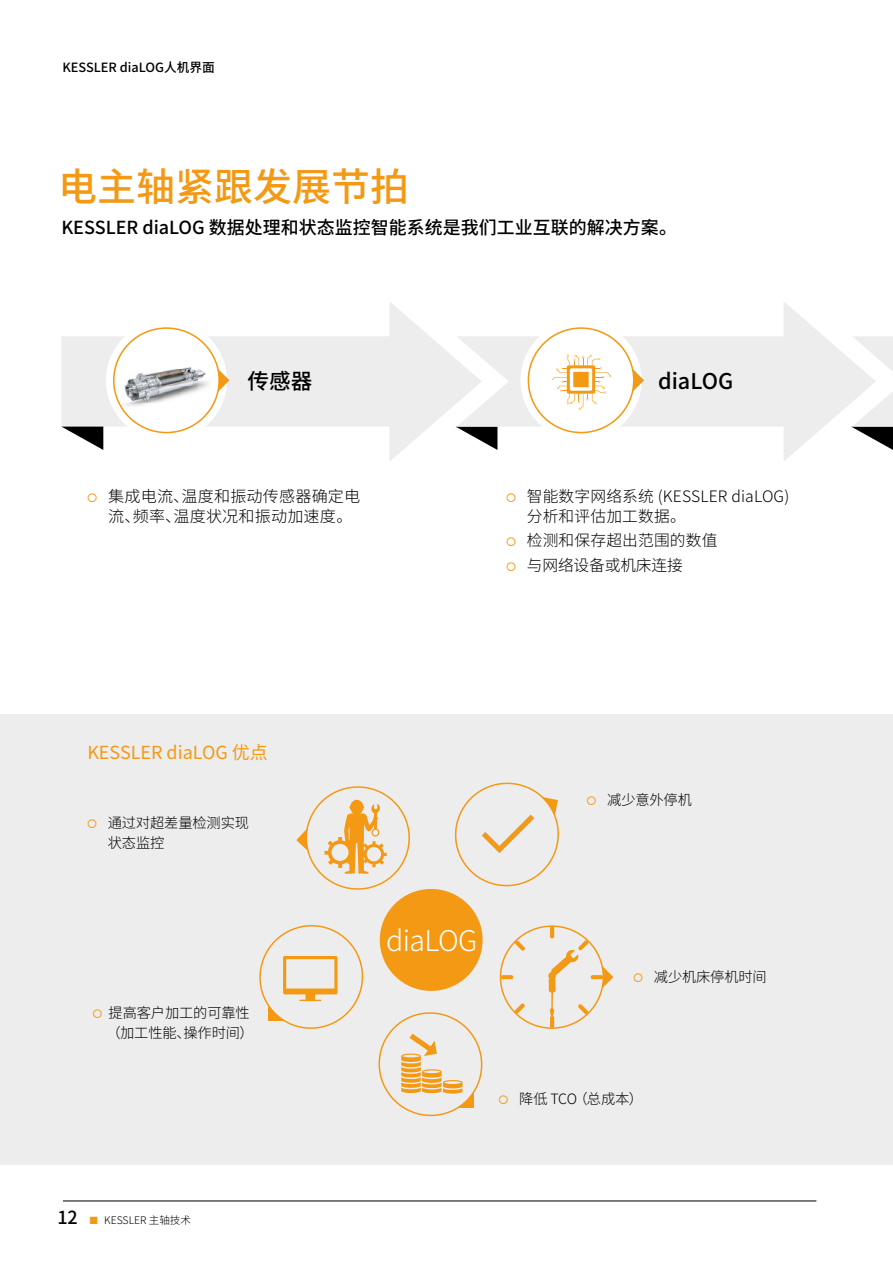
<style>
.page{position:relative;width:893px;height:1263px;background:#fff}
.page>*{position:absolute;margin:0;border:0;box-sizing:border-box;transform-origin:0 0}
.t1{font:500 39px "Noto Sans CJ Ksc";color:#f49914}
.t2{font:300 28.5px "Noto Sans CJ Ksc";letter-spacing:-.02em;color:#fff}
.t3{font:500 21.6px "Noto Sans CJ Ksc";color:#000}
.t4{font:500 18px "Noto Sans CJ Ksc";color:#000}
.t5{font:18px "Noto Sans CJ Ksc";color:#f49914}
.t6{font:300 15.75px/20.2px "Noto Sans CJ Ksc";letter-spacing:.01em;color:#000}
.t7{font:300 14.25px/20.2px "Noto Sans CJ Ksc";letter-spacing:-.01em;color:#000}
.t8{font:500 12.75px "Noto Sans CJ Ksc";color:#000}
.t9{font:300 10.5px "Noto Sans CJ Ksc";color:#000}
.s1{font-weight:500;font-size:18px}
.s2{color:#f49914}
</style>
<div class="page">
<hr style="left:63px;top:1200px;width:753px;height:1px;background:#000">
<svg style="left:61px;top:302px;width:395px;height:159px;fill:#ededed"></svg>
<svg style="left:61px;top:427px;width:42px;height:23px"></svg>
<svg style="left:456px;top:302px;width:395px;height:159px"></svg>
<svg style="left:851px;top:336px;width:42px;height:114px"></svg>
<div style="left:106px;top:320px;width:121px;height:120px;background:#fff;border-radius:50%"></div>
<svg style="left:219px;top:368px;width:10px;height:24px"></svg>
<img style="left:181px;top:352px;width:34px;height:17px">
<img style="left:113px;top:369px;width:102px;height:34px">
<img style="left:112px;top:403px;width:98px;height:10px">
<svg style="left:210px;top:403px;width:5px;height:8px"></svg>
<div style="left:520px;top:320px;width:122px;height:120px;background:#fff;border-radius:50%"></div>
<svg style="left:633px;top:368px;width:11px;height:24px"></svg>
<div style="left:528px;top:327px;width:106px;height:106px;border:2px solid #f49914;border-radius:50%"></div>
<svg style="left:552px;top:355px;width:59px;height:55px"></svg>
<div style="left:0;top:714px;width:893px;height:450px;background:#ededed"></div>
<div style="left:380px;top:889px;width:103px;height:102px;background:#f49914;border-radius:50%"></div>
<svg style="left:446px;top:782px;width:113px;height:113px"></svg>
<svg style="left:259px;top:918px;width:224px;height:199px"></svg>
<svg style="left:296px;top:786px;width:114px;height:104px"></svg>
<svg style="left:500px;top:975px;width:14px;height:4px"></svg>
<svg style="left:513px;top:1003px;width:12px;height:12px"></svg>
<svg style="left:514px;top:939px;width:11px;height:12px"></svg>
<svg style="left:549px;top:925px;width:64px;height:104px"></svg>
<p class="t8" style="left:62px;top:60px;width:154px">KESSLER diaLOG人机界面</p>
<h1 class="t1" style="left:58px;top:165px;width:352px">电主轴紧跟发展节拍</h1>
<p class="t4" style="left:61px;top:217px;width:617px">KESSLER diaLOG 数据处理和状态监控智能系统是我们工业互联的解决方案。</p>
<h3 class="t3" style="left:248px;top:368px;width:66px">传感器</h3>
<h3 class="t3" style="left:658px;top:368px;width:77px">diaLOG</h3>
<p class="t6" style="left:108px;top:486px;width:254px">集成电流、温度和振动传感器确定电流、频率、温度状况和振动加速度。</p>
<p class="t6" style="left:527px;top:486px;width:264px">智能数字网络系统 (KESSLER diaLOG)分析和评估加工数据。</p>
<p class="t6" style="left:527px;top:529px;width:192px;line-height:24.5px">检测和保存超出范围的数值与网络设备或机床连接</p>
<p class="t5" style="left:87px;top:742px;width:182px">KESSLER diaLOG 优点</p>
<p class="t7" style="left:108px;top:812px;width:143px">通过对超差量检测实现状态监控</p>
<p class="t7" style="left:107px;top:1003px;width:149px">提高客户加工的可靠性（加工性能、操作时间）</p>
<p class="t9" style="left:57px;top:1214px;width:135px"><span class="s1">12</span> <span class="s2">■</span> KESSLER 主轴技术</p>
<p class="t7" style="left:607px;top:790px;width:86px">减少意外停机</p>
<h2 class="t2" style="left:386px;top:925px;width:93px">diaLOG</h2>
<p class="t7" style="left:654px;top:967px;width:115px">减少机床停机时间</p>
<p class="t7" style="left:519px;top:1089px;width:125px">降低 TCO （总成本）</p>
</div>
